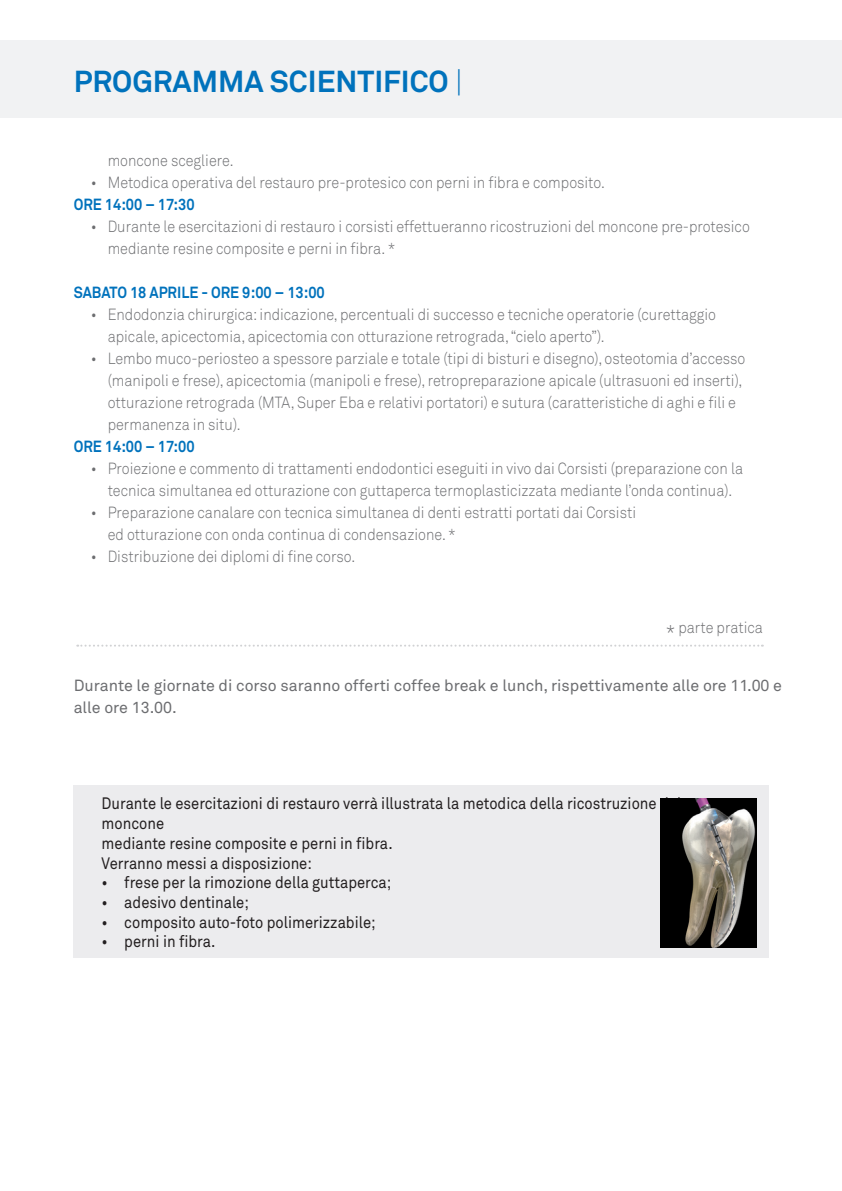
<style>
.page{position:relative;width:842px;height:1191px;background:#fff}
.page>*{position:absolute;margin:0;border:0;box-sizing:border-box;transform-origin:0 0}
.t1{font:700 30px "Akkurat Pro";color:#0072bc}
.t2{font:16.4px/19.6px "Akkurat Pro";color:#231f20;scale:.9 1}
.t3{font:16px/22px "Akkurat Light Pro";color:#6c6d70;scale:.9 1}
.Teoria{font:16px/22px "Akkurat Pro";color:#6c6d70}
.Teoria-2{font:700 16px "Akkurat Pro";color:#0072bc;scale:.9 1}
.s1{font-family:"Akkurat Light Pro";font-weight:400}
.s2{font-size:20px}
</style>
<div class="page">
<div style="left:0;top:40px;width:842px;height:78px;background:#f1f2f3"></div>
<div style="left:73px;top:785px;width:696px;height:173px;background:#ececee"></div>
<img style="left:660px;top:798px;width:96px;height:149px">
<svg style="left:77px;top:644px;width:686px;height:2px"></svg>
<p class="t1" style="left:74px;top:62px;width:391px">PROGRAMMA SCIENTIFICO <span class="s1">|</span></p>
<p class="t3" style="left:108px;top:149px;width:141px">moncone scegliere.</p>
<p class="t3" style="left:91px;top:171px;width:573px">• Metodica operativa del restauro pre-protesico con perni in fibra e composito.</p>
<p class="Teoria-2" style="left:74px;top:194px;width:136px">ORE 14:00 – 17:30</p>
<p class="t3" style="left:108px;top:215px;width:715px;text-indent:-17px">• Durante le esercitazioni di restauro i corsisti effettueranno ricostruzioni del moncone pre-protesico mediante resine composite e perni in fibra. *</p>
<p class="Teoria-2" style="left:74px;top:282px;width:280px">SABATO 18 APRILE - ORE 9:00 – 13:00</p>
<p class="t3" style="left:108px;top:303px;width:677px;text-indent:-17px">• Endodonzia chirurgica: indicazione, percentuali di successo e tecniche operatorie (curettaggio apicale, apicectomia, apicectomia con otturazione retrograda, “cielo aperto”).</p>
<p class="t3" style="left:108px;top:347px;width:710px;text-indent:-17px">• Lembo muco-periosteo a spessore parziale e totale (tipi di bisturi e disegno), osteotomia d’accesso (manipoli e frese), apicectomia (manipoli e frese), retropreparazione apicale (ultrasuoni ed inserti), otturazione retrograda (MTA, Super Eba e relativi portatori) e sutura (caratteristiche di aghi e fili e permanenza in situ).</p>
<p class="Teoria-2" style="left:74px;top:436px;width:136px">ORE 14:00 – 17:00</p>
<p class="t3" style="left:91px;top:457px;width:726px;text-align:center">• Proiezione e commento di trattamenti endodontici eseguiti in vivo dai Corsisti (preparazione con la tecnica simultanea ed otturazione con guttaperca termoplasticizzata mediante l’onda continua).</p>
<p class="t3" style="left:108px;top:501px;width:588px;text-indent:-17px">• Preparazione canalare con tecnica simultanea di denti estratti portati dai Corsisti ed otturazione con onda continua di condensazione. *</p>
<p class="t3" style="left:91px;top:545px;width:296px">• Distribuzione dei diplomi di fine corso.</p>
<p class="t3" style="left:666px;top:617px;width:109px"><span class="s2">*</span> parte pratica</p>
<p class="Teoria" style="left:74px;top:675px;width:710px">Durante le giornate di corso saranno offerti coffee break e lunch, rispettivamente alle ore 11.00 e alle ore 13.00.</p>
<p class="t2" style="left:102px;top:794px;width:645px">Durante le esercitazioni di restauro verrà illustrata la metodica della ricostruzione del moncone<br>mediante resine composite e perni in fibra.</p>
<p class="t2" style="left:102px;top:853px;width:235px">Verranno messi a disposizione:</p>
<p class="t2" style="left:102px;top:873px;width:323px">• frese per la rimozione della guttaperca;</p>
<p class="t2" style="left:102px;top:893px;width:165px">• adesivo dentinale;</p>
<p class="t2" style="left:102px;top:912px;width:306px">• composito auto-foto polimerizzabile;</p>
<p class="t2" style="left:102px;top:932px;width:128px">• perni in fibra.</p>
</div>
